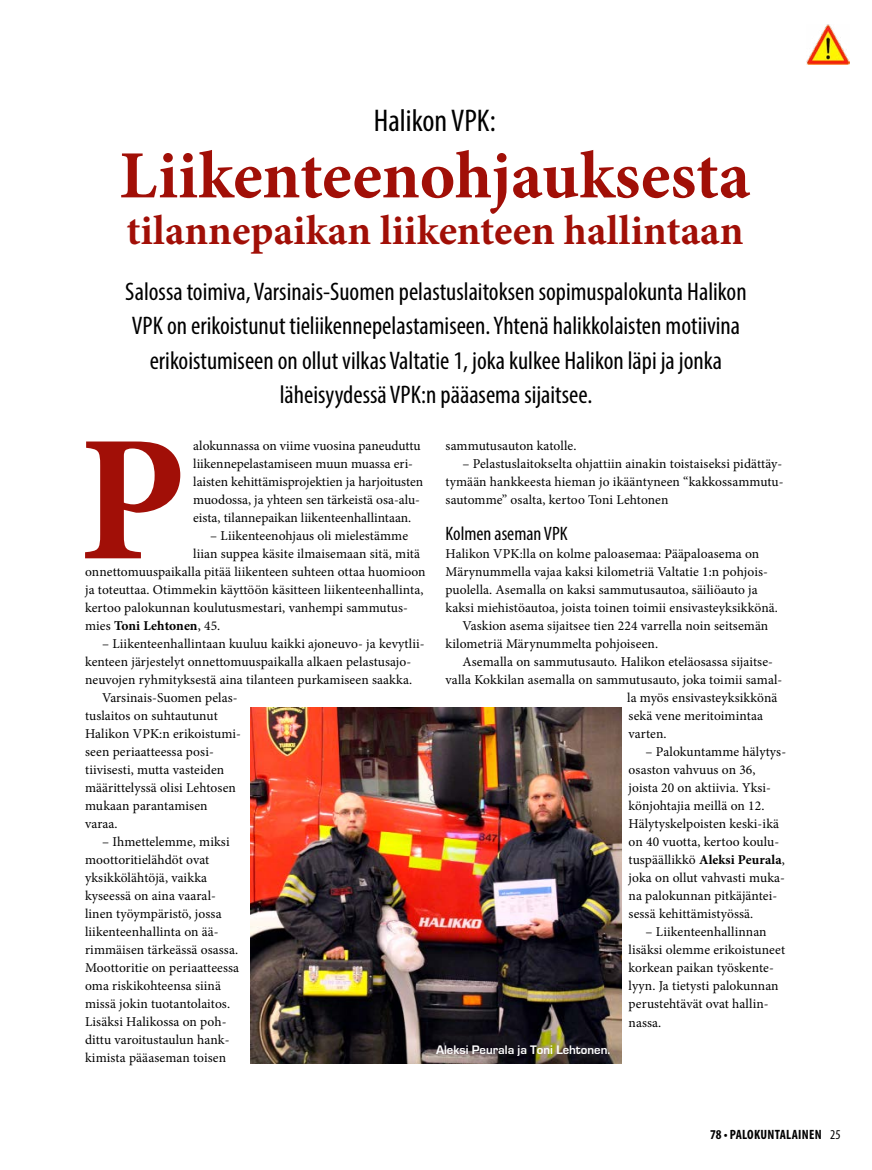
<style>
.page{position:relative;width:872px;height:1170px;background:#fff}
.page>*{position:absolute;margin:0;border:0;box-sizing:border-box;transform-origin:0 0}
.t1{font:700 179.7px "Minion Pro";color:#a10f07}
.t2{font:700 67.5px "Minion Pro";color:#a10f07}
.t3{font:700 42px "Minion Pro";color:#a10f07}
.t4{font:condensed 31.5px "Myriad Pro";color:#000}
.t5{font:condensed 25.5px/34.5px "Myriad Pro";color:#000;text-align:center}
.t6{font:condensed 19.5px "Myriad Pro";color:#000}
.t7{font:13.5px/18px "Minion Pro";letter-spacing:.005em;color:#000}
.t8{font:700 condensed 13.5px "Myriad Pro";letter-spacing:.02em;color:#000}
.t9{font:700 13.5px "Minion Pro";color:#000}
.t10{font:700 12.75px "Eurostile";color:#fff}
.s1{font-weight:700}
.s2{font-weight:400}
</style>
<div class="page">
<img style="left:250px;top:708px;width:371px;height:355px">
<img style="left:806px;top:25px;width:44px;height:40px">
<h3 class="t4" style="left:374px;top:102px;width:124px">Halikon VPK:</h3>
<h2 class="t2" style="left:120px;top:128px;width:632px">Liikenteenohjauksesta</h2>
<h3 class="t3" style="left:126px;top:201px;width:618px">tilannepaikan liikenteen hallintaan</h3>
<p class="t5" style="left:125px;top:273px;width:623px">Salossa toimiva, Varsinais-Suomen pelastuslaitoksen sopimuspalokunta Halikon VPK on erikoistunut tieliikennepelastamiseen. Yhtenä halikkolaisten motiivina erikoistumiseen on ollut vilkas Valtatie 1, joka kulkee Halikon läpi ja jonka läheisyydessä VPK:n pääasema sijaitsee.</p>
<p class="t7" style="left:445px;top:437px;width:132px">sammutusauton katolle.</p>
<p class="t7" style="left:445px;top:455px;width:340px;text-align:justify;text-indent:17px">– Pelastuslaitokselta ohjattiin ainakin toistaiseksi pidättäy&shy;tymään hankkeesta hieman jo ikääntyneen “kakkossammutu&shy;sautomme” osalta, kertoo Toni Lehtonen</p>
<h3 class="t6" style="left:445px;top:522px;width:124px">Kolmen aseman VPK</h3>
<p class="t7" style="left:445px;top:545px;width:315px">Halikon VPK:lla on kolme paloasemaa: Pääpaloasema on</p>
<p class="t7" style="left:445px;top:563px;width:324px">Märynummella vajaa kaksi kilometriä Valtatie 1:n pohjois-</p>
<p class="t7" style="left:445px;top:581px;width:314px">puolella. Asemalla on kaksi sammutusautoa, säiliöauto ja</p>
<p class="t7" style="left:445px;top:599px;width:334px">kaksi miehistöautoa, joista toinen toimii ensivasteyksikkönä.</p>
<p class="t7" style="left:462px;top:617px;width:307px">Vaskion asema sijaitsee tien 224 varrella noin seitsemän</p>
<p class="t7" style="left:445px;top:635px;width:214px">kilometriä Märynummelta pohjoiseen.</p>
<p class="t7" style="left:462px;top:653px;width:312px">Asemalla on sammutusauto. Halikon eteläosassa sijaitse-</p>
<p class="t7" style="left:445px;top:671px;width:338px">valla Kokkilan asemalla on sammutusauto, joka toimii samal-</p>
<p class="t7" style="left:627px;top:689px;width:152px">la myös ensivasteyksikkönä</p>
<p class="t7" style="left:628px;top:707px;width:136px">sekä vene meritoimintaa</p>
<p class="t7" style="left:628px;top:725px;width:40px">varten.</p>
<p class="t7" style="left:628px;top:743px;width:159px;text-indent:17px">– Palokuntamme hälytys&shy;osaston vahvuus on 36, joista 20 on aktiivia. Yksi&shy;könjohtajia meillä on 12.<br>Hälytyskelpoisten keski-ikä on 40 vuotta, kertoo koulu&shy;tuspäällikkö <span class="s1">Aleksi Peurala</span>, joka on ollut vahvasti muka&shy;na palokunnan pitkäjäntei&shy;sessä kehittämistyössä.</p>
<p class="t7" style="left:628px;top:923px;width:158px;text-indent:17px">– Liikenteenhallinnan lisäksi olemme erikoistuneet korkean paikan työskente&shy;lyyn. Ja tietysti palokunnan perustehtävät ovat hallin&shy;nassa.</p>
<p class="t10" style="left:436px;top:1042px;width:176px">Aleksi Peurala ja Toni Lehtonen.</p>
<h1 class="t1" style="left:78px;top:374px;width:109px">P</h1>
<p class="t7" style="left:193px;top:437px;width:232px">alokunnassa on viime vuosina paneuduttu liikennepelastamiseen muun muassa eri&shy;laisten kehittämisprojektien ja harjoitusten muodossa, ja yhteen sen tärkeistä osa-alu&shy;eista, tilannepaikan liikenteenhallintaan.</p>
<p class="t7" style="left:210px;top:527px;width:199px">– Liikenteenohjaus oli mielestämme</p>
<p class="t7" style="left:193px;top:545px;width:228px">liian suppea käsite ilmaisemaan sitä, mitä</p>
<p class="t7" style="left:85px;top:563px;width:342px">onnettomuuspaikalla pitää liikenteen suhteen ottaa huomioon</p>
<p class="t7" style="left:85px;top:581px;width:340px">ja toteuttaa. Otimmekin käyttöön käsitteen liikenteenhallinta,</p>
<p class="t7" style="left:85px;top:599px;width:324px">kertoo palokunnan koulutusmestari, vanhempi sammutus-</p>
<p class="t9" style="left:85px;top:616px;width:137px"><span class="s2">mies</span> Toni Lehtonen<span class="s2">, 45.</span></p>
<p class="t7" style="left:102px;top:635px;width:324px">– Liikenteenhallintaan kuuluu kaikki ajoneuvo- ja kevytlii-</p>
<p class="t7" style="left:85px;top:653px;width:328px">kenteen järjestelyt onnettomuuspaikalla alkaen pelastusajo-</p>
<p class="t7" style="left:85px;top:671px;width:328px">neuvojen ryhmityksestä aina tilanteen purkamiseen saakka.</p>
<p class="t7" style="left:102px;top:689px;width:137px">Varsinais-Suomen pelas-</p>
<p class="t7" style="left:85px;top:707px;width:134px">tuslaitos on suhtautunut</p>
<p class="t7" style="left:85px;top:725px;width:157px">Halikon VPK:n erikoistumi-</p>
<p class="t7" style="left:85px;top:743px;width:130px">seen periaatteessa posi-</p>
<p class="t7" style="left:85px;top:761px;width:141px">tiivisesti, mutta vasteiden</p>
<p class="t7" style="left:85px;top:779px;width:152px">määrittelyssä olisi Lehtosen</p>
<p class="t7" style="left:85px;top:797px;width:124px">mukaan parantamisen</p>
<p class="t7" style="left:85px;top:815px;width:34px">varaa.</p>
<p class="t7" style="left:85px;top:833px;width:156px;text-indent:17px">– Ihmettelemme, miksi moottoritielähdöt ovat yksikkölähtöjä, vaikka kyseessä on aina vaaral&shy;linen työympäristö, jossa liikenteenhallinta on ää&shy;rimmäisen tärkeässä osassa.<br>Moottoritie on periaatteessa oma riskikohteensa siinä missä jokin tuotantolaitos.<br>Lisäksi Halikossa on poh&shy;dittu varoitustaulun hank&shy;kimista pääaseman toisen</p>
<p class="t8" style="left:710px;top:1126px;width:132px">78 • PALOKUNTALAINEN <span class="s2">25</span></p>
</div>
